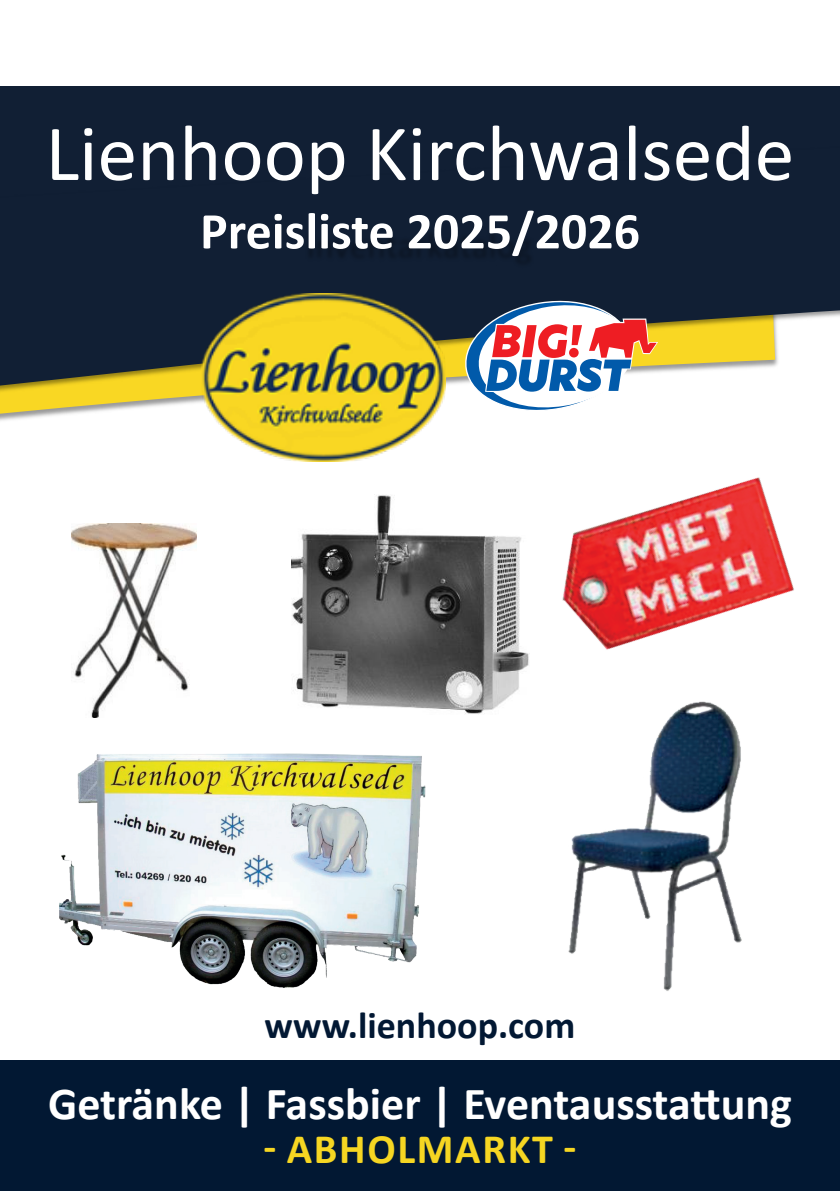
<style>
.page{position:relative;width:840px;height:1191px;background:#fff}
.page>*{position:absolute;margin:0;border:0;box-sizing:border-box;transform-origin:0 0}
.t1{font:80px "Calibri";color:#fff}
.t2{font:700 52px "Calibri";color:#fff}
.t3{font:700 46px "Calibri";color:#fff}
.t4{font:700 42px "Calibri";letter-spacing:.04em;color:#f6d622}
.t5{font:700 38px "Calibri";color:#021833}
</style>
<div class="page">
<div style="left:0;top:1060px;width:839px;height:131px;background:#021833"></div>
<div style="left:0;top:86px;width:839px;height:220px;background:#111f34"></div>
<svg style="left:0;top:293px;width:839px;height:128px;fill:#111f34"></svg>
<img style="left:60px;top:753px;width:366px;height:234px">
<img style="left:568px;top:770px;width:174px;height:221px">
<img style="left:72px;top:523px;width:124px;height:194px">
<img style="left:291px;top:494px;width:185px;height:220px">
<img style="left:476px;top:364px;width:363px;height:406px">
<img style="left:202px;top:294px;width:243px;height:167px">
<svg style="left:461px;top:296px;width:196px;height:120px"></svg>
<h1 class="t1" style="left:45px;top:98px;width:750px">Lienhoop Kirchwalsede</h1>
<p class="t2" style="left:200px;top:194px;width:441px">Preisliste 2025/2026</p>
<p class="t5" style="left:264px;top:998px;width:312px">www.lienhoop.com</p>
<p class="t3" style="left:48px;top:1071px;width:745px">Getränke | Fassbier | Eventausstattung</p>
<p class="t4" style="left:263px;top:1119px;width:314px">- ABHOLMARKT -</p>
</div>
